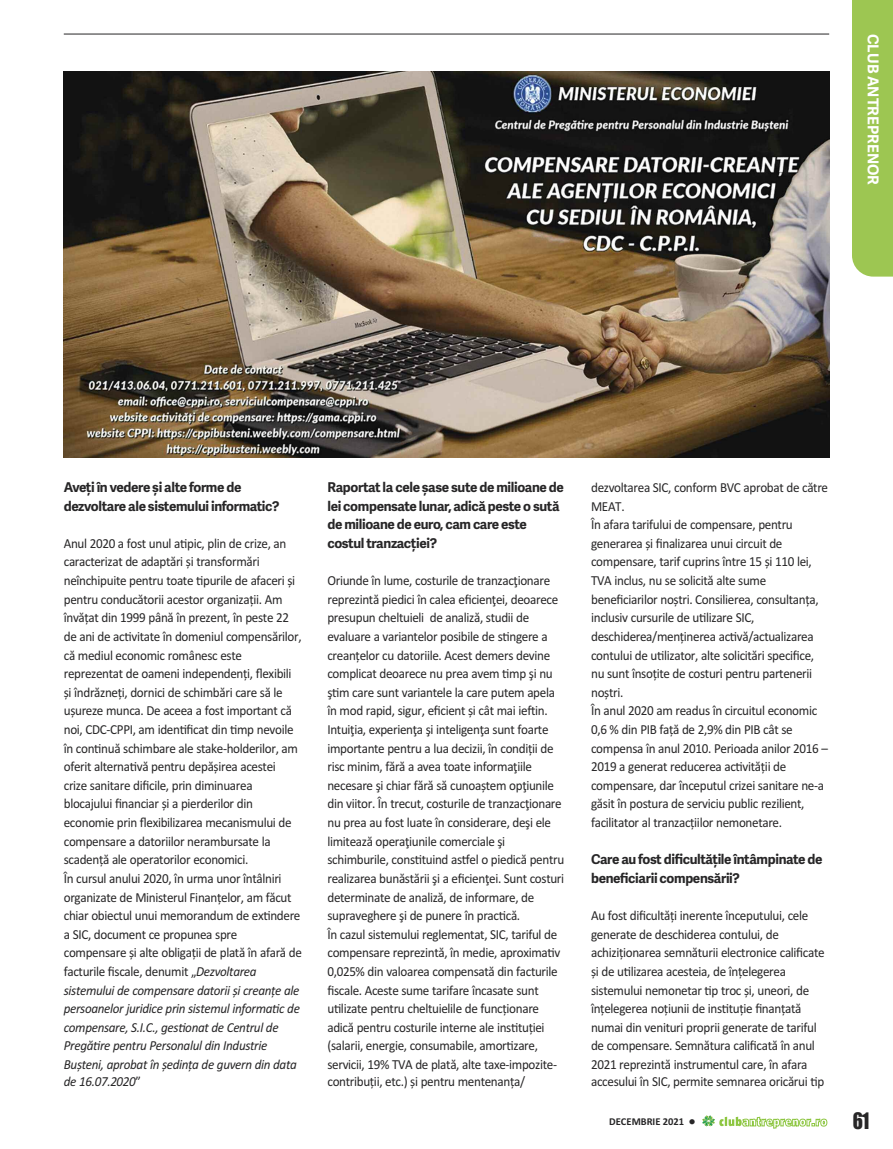
<style>
.page{position:relative;width:893px;height:1149px;background:#fff}
.page>*{position:absolute;margin:0;border:0;box-sizing:border-box;transform-origin:0 0}
.t1{font:21px "Impact";color:#272627;scale:.9 1}
.t2{font:700 15px "Adelle Sans";color:#fff}
.t3{font:13.8px/18.6px "Calibri";letter-spacing:-.025em;color:#272627;scale:.95 1}
.t4{font:italic 13.8px "Calibri";letter-spacing:-.025em;color:#272627;scale:.95 1}
.t5{font:700 13.5px/18.6px "Adelle Sans";letter-spacing:-.025em;color:#272627}
.t6{font:700 10.5px "Calibri";color:#272627}
.s1{font-style:italic}
.s2{font-style:normal}
</style>
<div class="page">
<div style="left:852px;top:0;width:41px;height:276px;background:#9dc652"></div>
<svg style="left:702px;top:1115px;width:125px;height:13px"></svg>
<hr style="left:64px;top:34px;width:765px;height:1px;background:#272627">
<img style="left:64px;top:72px;width:765px;height:385px">
<p class="t2" style="left:879px;top:34px;width:152px;rotate:90deg">CLUB ANTREPRENOR</p>
<p class="t5" style="left:64px;top:479px;width:217px">Aveți în vedere și alte forme de dezvoltare ale sistemului informatic?</p>
<p class="t3" style="left:64px;top:533px;width:252px">Anul 2020 a fost unul atipic, plin de crize, an caracterizat de adaptări și transformări neînchipuite pentru toate tipurile de afaceri și pentru conducătorii acestor organizații. Am învățat din 1999 până în prezent, în peste 22 de ani de activitate în domeniul compensărilor, că mediul economic românesc este reprezentat de oameni independenți, flexibili și îndrăzneți, dornici de schimbări care să le ușureze munca. De aceea a fost important că noi, CDC-CPPI, am identificat din timp nevoile în continuă schimbare ale stake-holderilor, am oferit alternativă pentru depășirea acestei crize sanitare dificile, prin diminuarea blocajului financiar și a pierderilor din economie prin flexibilizarea mecanismului de compensare a datoriilor nerambursate la scadență ale operatorilor economici.<br>În cursul anului 2020, în urma unor întâlniri organizate de Ministerul Finanțelor, am făcut chiar obiectul unui memorandum de extindere a SIC, document ce propunea spre compensare și alte obligații de plată în afară de facturile fiscale, denumit „<span class="s1">Dezvoltarea sistemului de compensare datorii și creanțe ale persoanelor juridice prin sistemul informatic de compensare, S.I.C., gestionat de Centrul de Pregătire pentru Personalul din Industrie Bușteni, aprobat în ședința de guvern din data</span></p>
<p class="t4" style="left:64px;top:1072px;width:83px">de 16.07.2020<span class="s2">”</span></p>
<p class="t5" style="left:327px;top:479px;width:238px">Raportat la cele șase sute de milioane de lei compensate lunar, adică peste o sută de milioane de euro, cam care este costul tranzacției?</p>
<p class="t3" style="left:327px;top:571px;width:251px">Oriunde în lume, costurile de tranzacţionare reprezintă piedici în calea eficienţei, deoarece presupun cheltuieli de analiză, studii de evaluare a variantelor posibile de stingere a creanțelor cu datoriile. Acest demers devine complicat deoarece nu prea avem timp şi nu ştim care sunt variantele la care putem apela în mod rapid, sigur, eficient și cât mai ieftin.<br>Intuiţia, experienţa şi inteligenţa sunt foarte importante pentru a lua decizii, în condiții de risc minim, fără a avea toate informaţiile necesare şi chiar fără să cunoaștem opţiunile din viitor. În trecut, costurile de tranzacţionare nu prea au fost luate în considerare, deşi ele limitează operaţiunile comerciale şi schimburile, constituind astfel o piedică pentru realizarea bunăstării şi a eficienţei. Sunt costuri determinate de analiză, de informare, de supraveghere şi de punere în practică.<br>În cazul sistemului reglementat, SIC, tariful de compensare reprezintă, în medie, aproximativ 0,025% din valoarea compensată din facturile fiscale. Aceste sume tarifare încasate sunt utilizate pentru cheltuielile de funcționare adică pentru costurile interne ale instituției (salarii, energie, consumabile, amortizare, servicii, 19% TVA de plată, alte taxe-impozite-</p>
<p class="t3" style="left:327px;top:1071px;width:210px">contribuții, etc.) și pentru mentenanța/</p>
<p class="t3" style="left:591px;top:478px;width:251px">dezvoltarea SIC, conform BVC aprobat de către MEAT.<br>În afara tarifului de compensare, pentru generarea și finalizarea unui circuit de compensare, tarif cuprins între 15 și 110 lei, TVA inclus, nu se solicită alte sume beneficiarilor noștri. Consilierea, consultanța, inclusiv cursurile de utilizare SIC, deschiderea/menținerea activă/actualizarea contului de utilizator, alte solicitări specifice, nu sunt însoțite de costuri pentru partenerii noștri.<br>În anul 2020 am readus în circuitul economic 0,6 % din PIB față de 2,9% din PIB cât se compensa în anul 2010. Perioada anilor 2016 – 2019 a generat reducerea activității de compensare, dar începutul crizei sanitare ne-a găsit în postura de serviciu public rezilient, facilitator al tranzacțiilor nemonetare.</p>
<p class="t5" style="left:591px;top:851px;width:233px">Care au fost dificultățile întâmpinate de beneficiarii compensării?</p>
<p class="t3" style="left:591px;top:905px;width:247px">Au fost dificultăți inerente începutului, cele generate de deschiderea contului, de achiziționarea semnăturii electronice calificate și de utilizarea acesteia, de înțelegerea sistemului nemonetar tip troc și, uneori, de înțelegerea noțiunii de instituție finanțată numai din venituri proprii generate de tariful de compensare. Semnătura calificată în anul 2021 reprezintă instrumentul care, în afara</p>
<p class="t3" style="left:591px;top:1071px;width:247px">accesului în SIC, permite semnarea oricărui tip</p>
<p class="t6" style="left:609px;top:1114px;width:88px">DECEMBRIE 2021 ●</p>
<h1 class="t1" style="left:853px;top:1109px;width:20px">61</h1>
</div>
